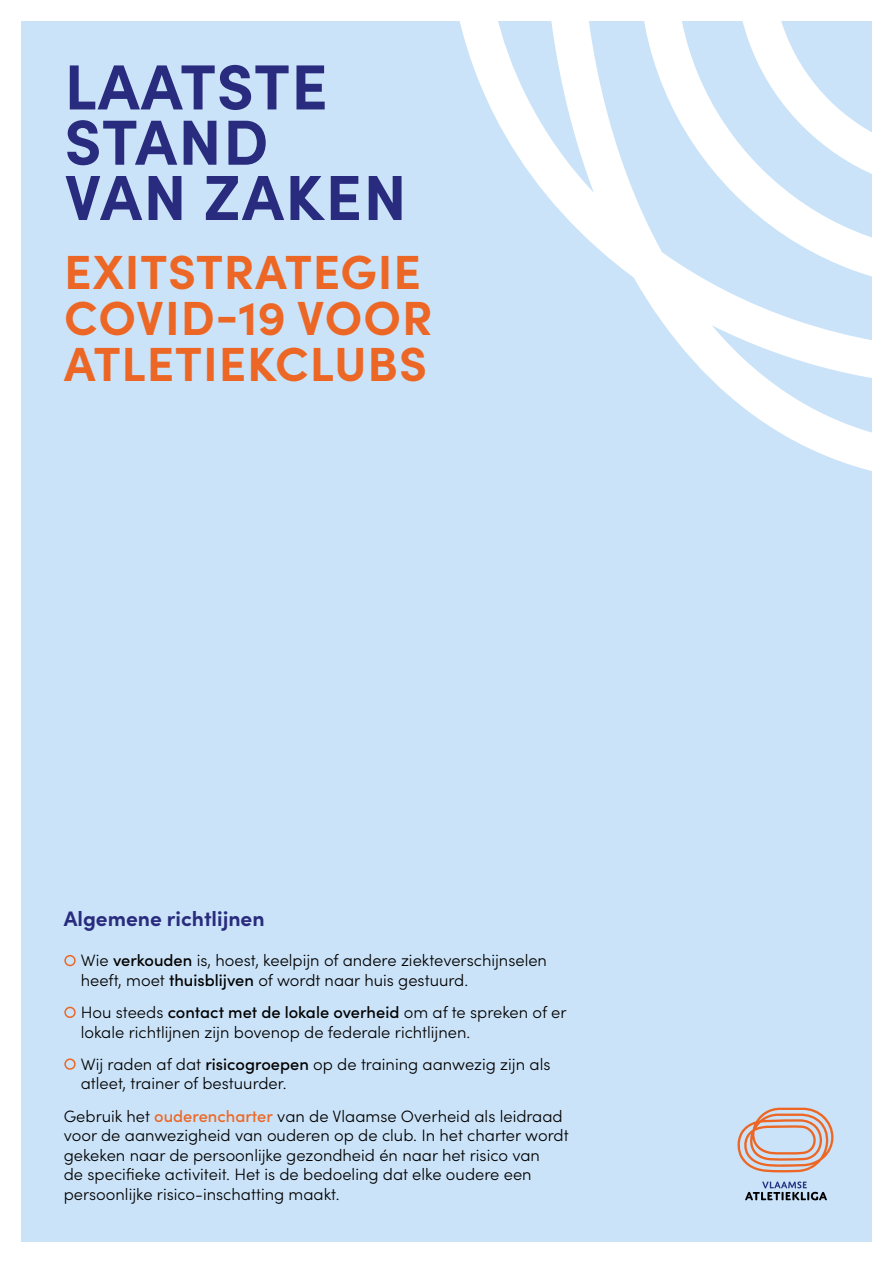
<style>
.page{position:relative;width:893px;height:1263px;background:#fff}
.page>*{position:absolute;margin:0;border:0;box-sizing:border-box;transform-origin:0 0}
.t1{font:700 63.9px/55.2px "Sofia Pro";letter-spacing:.02em;color:#292c7e}
.t2{font:700 48px/46.2px "Sofia Pro";letter-spacing:.02em;color:#ec6725}
.t3{font:700 21px "Sofia Pro";color:#292c7e}
.t4{font:300 16.5px/19.5px "Sofia Pro";color:#000}
.s1{color:#ec6725}
.s2{font-weight:500}
.s3{font-weight:500;color:#ec6725}
</style>
<div class="page">
<div style="left:21px;top:21px;width:851px;height:1221px;background:#cbe3f8"></div>
<svg style="left:745px;top:1181px;width:82px;height:19px"></svg>
<svg style="left:737px;top:1108px;width:96px;height:64px"></svg>
<svg style="left:459px;top:21px;width:413px;height:450px"></svg>
<h1 class="t1" style="left:64px;top:54px;width:344px">LAATSTE<br>STAND<br>VAN ZAKEN</h1>
<h2 class="t2" style="left:64px;top:245px;width:370px">EXITSTRATEGIE<br>COVID-19 VOOR<br>ATLETIEKCLUBS</h2>
<p class="t3" style="left:64px;top:902px;width:202px">Algemene richtlijnen</p>
<p class="t4" style="left:81px;top:950px;width:468px;text-indent:-17px"><span class="s1">⬤</span> Wie <span class="s2">verkouden</span> is, hoest, keelpijn of andere ziekteverschijnselen heeft, moet <span class="s2">thuisblijven</span> of wordt naar huis gestuurd.</p>
<p class="t4" style="left:81px;top:1002px;width:487px;text-indent:-17px"><span class="s1">⬤</span> Hou steeds <span class="s2">contact met de lokale overheid</span> om af te spreken of er lokale richtlijnen zijn bovenop de federale richtlijnen.</p>
<p class="t4" style="left:81px;top:1053px;width:471px;text-indent:-17px"><span class="s1">⬤</span> Wij raden af dat <span class="s2">risicogroepen</span> op de training aanwezig zijn als atleet, trainer of bestuurder.</p>
<p class="t4" style="left:64px;top:1105px;width:506px">Gebruik het <span class="s3">ouderencharter</span> van de Vlaamse Overheid als leidraad voor de aanwezigheid van ouderen op de club. In het charter wordt gekeken naar de persoonlijke gezondheid én naar het risico van<br>de specifieke activiteit. Het is de bedoeling dat elke oudere een persoonlijke risico-inschatting maakt.</p>
</div>
